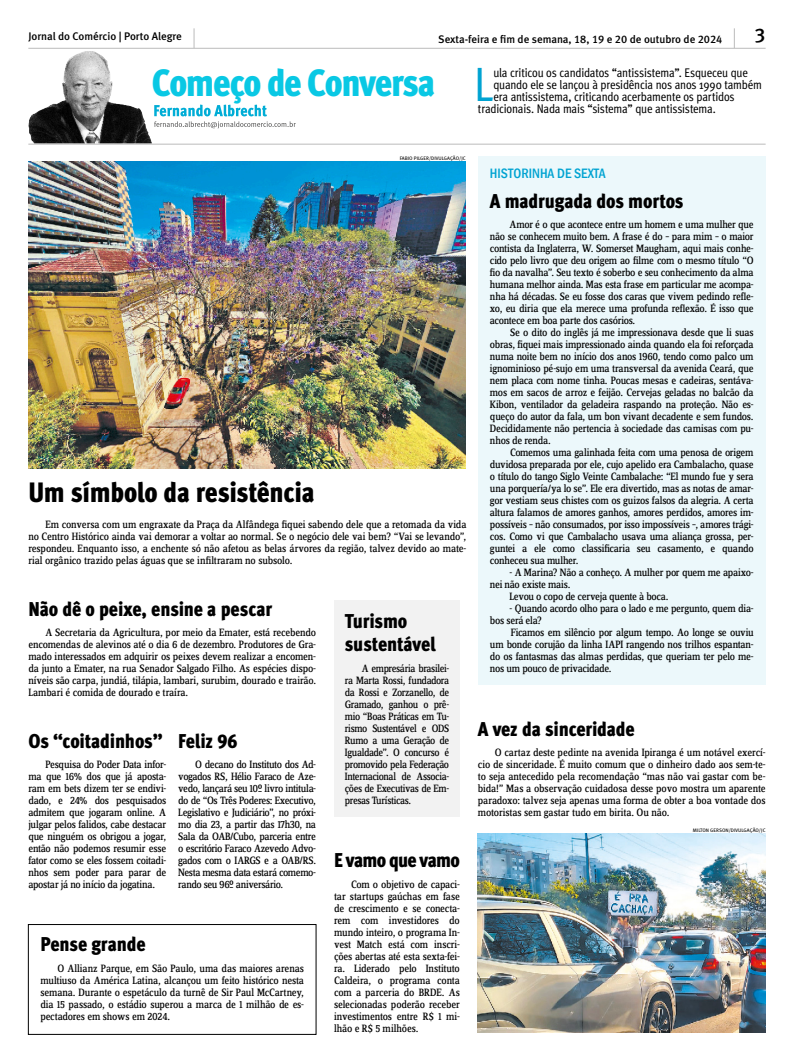
<style>
.page{position:relative;width:794px;height:1063px;background:#fff}
.page>*{position:absolute;margin:0;border:0;box-sizing:border-box;transform-origin:0 0}
.Capitular_ABRE{font:48.2px "Meta Cond";color:#00a3d2}
.t1{font:38px "Meta Cond Black LF";letter-spacing:-.035em;color:#09c8e4}
.TÍTULO_Principal{font:28px "Meta Cond Black LF";letter-spacing:-.015em;color:#000}
.TÍTULO_Secundárias{font:20px/23px "Meta Cond Black LF";letter-spacing:-.01em;color:#000}
.TÍTULO_Secundárias-2{font:20px "Meta Cond Black LF";letter-spacing:-.04em;color:#000}
.t2{font:19.9px "Meta Medium LF";color:#000}
.Cartola_vital{font:500 condensed 14px "Franklin Gothic";color:#00a3d2}
.Capitular_ABRE-2{font:12.5px "Meta Cond";letter-spacing:-.015em;color:#000}
.TEXTO__Começo_de_con{font:11px/12px "Zine Serif Dis";letter-spacing:-.025em;color:#000;text-align:justify}
.Cabeçalho{font:11px "Meta Medium LF";color:#000}
.Crédito{font:5px "Meta Book Caps";color:#000}
</style>
<div class="page">
<img style="left:28px;top:51px;width:124px;height:93px">
<svg style="left:154px;top:105px;width:142px;height:23px"></svg>
<hr style="left:28px;top:48px;width:737px;height:1px;background:#bbb">
<hr style="left:28px;top:144px;width:737px;height:1px;background:#bbb">
<svg style="left:734px;top:28px;width:1px;height:20px"></svg>
<svg style="left:194px;top:28px;width:1px;height:20px"></svg>
<div style="left:478px;top:156px;width:287px;height:528px;background:#ecf8fb"></div>
<div style="left:334px;top:600px;width:126px;height:216px;background:#f2f2f2"></div>
<img style="left:28px;top:161px;width:438px;height:307px">
<img style="left:478px;top:833px;width:287px;height:199px">
<div style="left:28px;top:924px;width:288px;height:111px;border:1px solid #000"></div>
<p class="Cabeçalho" style="left:28px;top:30px;width:155px">Jornal do Comércio | Porto Alegre</p>
<p class="Cabeçalho" style="left:438px;top:32px;width:286px">Sexta-feira e fim de semana, 18, 19 e 20 de outubro de 2024</p>
<p class="t2" style="left:754px;top:24px;width:13px">3</p>
<h2 class="t1" style="left:152px;top:60px;width:285px">Começo de Conversa</h2>
<p class="Capitular_ABRE" style="left:474px;top:57px;width:21px">L</p>
<p class="Capitular_ABRE-2" style="left:493px;top:65px;width:256px">ula criticou os candidatos “antissistema”. Esqueceu que</p>
<p class="Capitular_ABRE-2" style="left:493px;top:78px;width:270px">quando ele se lançou à presidência nos anos 1990 também</p>
<p class="Capitular_ABRE-2" style="left:493px;top:90px;width:243px">era antissistema, criticando acerbamente os partidos</p>
<p class="Capitular_ABRE-2" style="left:478px;top:102px;width:239px">tradicionais. Nada mais “sistema” que antissistema.</p>
<p class="Crédito" style="left:400px;top:156px;width:68px">FABIO PILGER/DIVULGAÇÃO/JC</p>
<p class="TÍTULO_Principal" style="left:28px;top:475px;width:288px">Um símbolo da resistência</p>
<p class="TEXTO__Começo_de_con" style="left:28px;top:519px;width:439px;text-indent:17px">Em conversa com um engraxate da Praça da Alfândega fiquei sabendo dele que a retomada da vida no Centro Histórico ainda vai demorar a voltar ao normal. Se o negócio dele vai bem? “Vai se levando”, respondeu. Enquanto isso, a enchente só não afetou as belas árvores da região, talvez devido ao mate&shy;rial orgânico trazido pelas águas que se infiltraram no subsolo.</p>
<p class="TÍTULO_Secundárias" style="left:28px;top:597px;width:245px">Não dê o peixe, ensine a pescar</p>
<p class="TEXTO__Começo_de_con" style="left:28px;top:627px;width:289px;text-indent:17px">A Secretaria da Agricultura, por meio da Emater, está recebendo encomendas de alevinos até o dia 6 de dezembro. Produtores de Gra&shy;mado interessados em adquirir os peixes devem realizar a encomen&shy;da junto a Emater, na rua Senador Salgado Filho. As espécies dispo&shy;níveis são carpa, jundiá, tilápia, lambari, surubim, dourado e trairão.<br>Lambari é comida de dourado e traíra.</p>
<p class="TÍTULO_Secundárias" style="left:178px;top:729px;width:61px">Feliz 96</p>
<p class="TEXTO__Começo_de_con" style="left:178px;top:759px;width:139px;text-indent:17px">O decano do Instituto dos Ad&shy;vogados RS, Hélio Faraco de Aze&shy;vedo, lançará seu 10º livro intitula&shy;do de “Os Três Poderes: Executivo, Legislativo e Judiciário”, no próxi&shy;mo dia 23, a partir das 17h30, na Sala da OAB/Cubo, parceria entre o escritório Faraco Azevedo Advo&shy;gados com o IARGS e a OAB/RS.<br>Nesta mesma data estará comemo&shy;rando seu 96º aniversário.</p>
<p class="TÍTULO_Secundárias" style="left:28px;top:729px;width:136px">Os “coitadinhos”</p>
<p class="TEXTO__Começo_de_con" style="left:28px;top:759px;width:139px;text-indent:17px">Pesquisa do Poder Data infor&shy;ma que 16% dos que já aposta&shy;ram em bets dizem ter se endivi&shy;dado, e 24% dos pesquisados admitem que jogaram online. A julgar pelos falidos, cabe destacar que ninguém os obrigou a jogar, então não podemos resumir esse fator como se eles fossem coitadi&shy;nhos sem poder para parar de apostar já no início da jogatina.</p>
<p class="TÍTULO_Secundárias" style="left:40px;top:933px;width:107px">Pense grande</p>
<p class="TEXTO__Começo_de_con" style="left:40px;top:963px;width:265px;text-indent:17px">O Allianz Parque, em São Paulo, uma das maiores arenas multiuso da América Latina, alcançou um feito histórico nesta semana. Durante o espetáculo da turnê de Sir Paul McCartney, dia 15 passado, o estádio superou a marca de 1 milhão de es&shy;pectadores em shows em 2024.</p>
<p class="TÍTULO_Secundárias" style="left:345px;top:609px;width:92px">Turismo sustentável</p>
<p class="TEXTO__Começo_de_con" style="left:345px;top:663px;width:106px;text-indent:17px">A empresária brasilei&shy;ra Marta Rossi, fundadora da Rossi e Zorzanello, de Gramado, ganhou o prê&shy;mio “Boas Práticas em Tu&shy;rismo Sustentável e ODS Rumo a uma Geração de Igualdade”. O concurso é promovido pela Federação Internacional de Associa&shy;ções de Executivas de Em&shy;presas Turísticas.</p>
<p class="TÍTULO_Secundárias-2" style="left:334px;top:848px;width:127px">E vamo que vamo</p>
<p class="TEXTO__Começo_de_con" style="left:334px;top:879px;width:127px;text-indent:17px">Com o objetivo de capaci&shy;tar startups gaúchas em fase de crescimento e se conecta&shy;rem com investidores do mundo inteiro, o programa In&shy;vest Match está com inscri&shy;ções abertas até esta sexta-fei&shy;ra. Liderado pelo Instituto Caldeira, o programa conta com a parceria do BRDE. As selecionadas poderão receber investimentos entre R$ 1 mi&shy;lhão e R$ 5 milhões.</p>
<p class="Cartola_vital" style="left:490px;top:164px;width:117px">HISTORINHA DE SEXTA</p>
<p class="TÍTULO_Secundárias" style="left:490px;top:189px;width:195px">A madrugada dos mortos</p>
<p class="TEXTO__Começo_de_con" style="left:490px;top:219px;width:265px;text-indent:20px">Amor é o que acontece entre um homem e uma mulher que não se conhecem muito bem. A frase é do – para mim – o maior contista da Inglaterra, W. Somerset Maugham, aqui mais conhe&shy;cido pelo livro que deu origem ao filme com o mesmo título “O fio da navalha”. Seu texto é soberbo e seu conhecimento da alma humana melhor ainda. Mas esta frase em particular me acompa&shy;nha há décadas. Se eu fosse dos caras que vivem pedindo refle&shy;xo, eu diria que ela merece uma profunda reflexão. É isso que acontece em boa parte dos casórios.</p>
<p class="TEXTO__Começo_de_con" style="left:490px;top:327px;width:265px;text-indent:20px">Se o dito do inglês já me impressionava desde que li suas obras, fiquei mais impressionado ainda quando ela foi reforçada numa noite bem no início dos anos 1960, tendo como palco um ignominioso pé-sujo em uma transversal da avenida Ceará, que nem placa com nome tinha. Poucas mesas e cadeiras, sentáva&shy;mos em sacos de arroz e feijão. Cervejas geladas no balcão da Kibon, ventilador da geladeira raspando na proteção. Não es&shy;queço do autor da fala, um bon vivant decadente e sem fundos.<br>Decididamente não pertencia à sociedade das camisas com pu&shy;nhos de renda.</p>
<p class="TEXTO__Começo_de_con" style="left:490px;top:447px;width:265px;text-indent:20px">Comemos uma galinhada feita com uma penosa de origem duvidosa preparada por ele, cujo apelido era Cambalacho, quase o título do tango Siglo Veinte Cambalache: “El mundo fue y sera una porquería/ya lo se”. Ele era divertido, mas as notas de amar&shy;gor vestiam seus chistes com os guizos falsos da alegria. A certa altura falamos de amores ganhos, amores perdidos, amores im&shy;possíveis – não consumados, por isso impossíveis –, amores trági&shy;cos. Como vi que Cambalacho usava uma aliança grossa, per&shy;guntei a ele como classificaria seu casamento, e quando conheceu sua mulher.</p>
<p class="TEXTO__Começo_de_con" style="left:490px;top:567px;width:265px;text-indent:20px">- A Marina? Não a conheço. A mulher por quem me apaixo&shy;nei não existe mais.</p>
<p class="TEXTO__Começo_de_con" style="left:509px;top:591px;width:160px">Levou o copo de cerveja quente à boca.</p>
<p class="TEXTO__Começo_de_con" style="left:490px;top:603px;width:265px;text-indent:20px">- Quando acordo olho para o lado e me pergunto, quem dia&shy;bos será ela?</p>
<p class="TEXTO__Começo_de_con" style="left:490px;top:627px;width:265px;text-indent:21px">Ficamos em silêncio por algum tempo. Ao longe se ouviu um bonde corujão da linha IAPI rangendo nos trilhos espantan&shy;do os fantasmas das almas perdidas, que queriam ter pelo me&shy;nos um pouco de privacidade.</p>
<p class="TÍTULO_Secundárias" style="left:478px;top:717px;width:158px">A vez da sinceridade</p>
<p class="TEXTO__Começo_de_con" style="left:478px;top:747px;width:289px;text-indent:17px">O cartaz deste pedinte na avenida Ipiranga é um notável exercí&shy;cio de sinceridade. É muito comum que o dinheiro dado aos sem-te&shy;to seja antecedido pela recomendação “mas não vai gastar com be&shy;bida!” Mas a observação cuidadosa desse povo mostra um aparente paradoxo: talvez seja apenas uma forma de obter a boa vontade dos motoristas sem gastar tudo em birita. Ou não.</p>
<p class="Crédito" style="left:693px;top:828px;width:74px">MILTON GERSON/DIVULGAÇÃO/JC</p>
</div>
